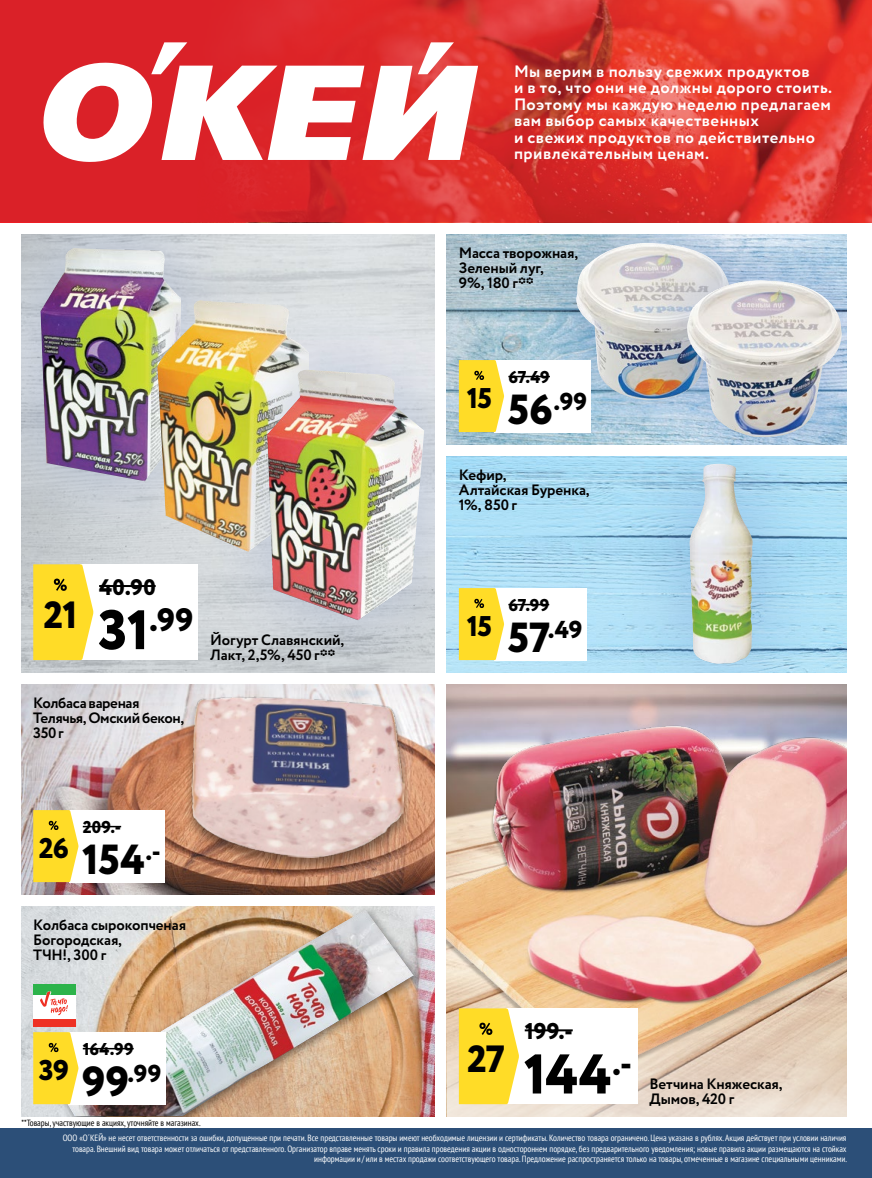
<style>
.page{position:relative;width:872px;height:1178px;background:#fff}
.page>*{position:absolute;margin:0;border:0;box-sizing:border-box;transform-origin:0 0}
.t1{font:800 55.8px "Circe";color:#000}
.t2{font:800 42px "Circe";color:#000}
.t3{font:800 37.95px "Circe";color:#000}
.t4{font:800 32.4px "Circe";color:#000}
.t5{font:800 28.5px "Circe";letter-spacing:-.025em;color:#000}
.t6{font:800 24.45px "Circe";color:#000}
.t7{font:800 22.8px "Circe";color:#000}
.t8{font:800 22.5px "Circe";color:#000}
.t9{font:800 17.1px "Circe";letter-spacing:.01em;color:#000}
.t10{font:700 16.5px/16.5px "Circe";letter-spacing:.03em;color:#fff}
.t11{font:700 15px/15px "Circe";letter-spacing:-.01em;color:#000}
.t12{font:condensed 9px/10.5px "PT Sans";color:#fff;text-align:right}
.t13{font:condensed 9px "PT Sans";color:#000}
.s1{font-size:42px}
.s2{font-size:55.5px}
</style>
<div class="page">
<img style="left:21px;top:684px;width:414px;height:210px">
<img style="left:21px;top:906px;width:414px;height:210px">
<img style="left:21px;top:234px;width:414px;height:438px">
<img style="left:447px;top:234px;width:60px;height:210px">
<img style="left:447px;top:456px;width:399px;height:216px">
<div style="left:619px;top:456px;width:204px;height:216px;background:#4262ae;opacity:.3"></div>
<img style="left:689px;top:464px;width:63px;height:201px">
<div style="left:507px;top:234px;width:292px;height:210px;background:#4262ae;opacity:.4"></div>
<img style="left:576px;top:243px;width:43px;height:157px">
<img style="left:447px;top:725px;width:399px;height:274px">
<div style="left:21px;top:234px;width:230px;height:314px;background:#4262ae;opacity:.25"></div>
<img style="left:40px;top:248px;width:141px;height:233px">
<img style="left:157px;top:300px;width:152px;height:252px">
<div style="left:197px;top:301px;width:238px;height:371px;background:#4262ae;opacity:.25"></div>
<img style="left:267px;top:370px;width:157px;height:250px">
<div style="left:55px;top:906px;width:369px;height:210px;background:#000;opacity:.43"></div>
<img style="left:60px;top:909px;width:354px;height:207px">
<svg style="left:447px;top:999px;width:399px;height:117px;background:#e4ccb5"></svg>
<div style="left:184px;top:695px;width:228px;height:178px;background:#000;opacity:.43"></div>
<img style="left:188px;top:694px;width:220px;height:168px">
<div style="left:619px;top:234px;width:227px;height:210px;background:#4262ae;opacity:.4"></div>
<img style="left:687px;top:280px;width:155px;height:157px">
<div style="left:0;top:1128px;width:872px;height:50px;background:#2c4f78"></div>
<div style="left:80px;top:564px;width:118px;height:96px;background:#fff"></div>
<hr style="left:99px;top:585px;width:57px;height:2px;background:#000">
<svg style="left:33px;top:564px;width:60px;height:96px;background:#fbdb3a"></svg>
<div style="left:494px;top:588px;width:92px;height:72px;background:#fff"></div>
<hr style="left:508px;top:604px;width:41px;height:1px;background:#000">
<svg style="left:459px;top:588px;width:45px;height:72px;background:#fbdc3a"></svg>
<div style="left:494px;top:360px;width:96px;height:72px;background:#fff"></div>
<hr style="left:508px;top:376px;width:42px;height:1px;background:#000">
<svg style="left:459px;top:360px;width:45px;height:72px;background:#fbdc3a"></svg>
<div style="left:69px;top:1032px;width:97px;height:72px;background:#fff"></div>
<hr style="left:83px;top:1048px;width:51px;height:1px;background:#000">
<svg style="left:33px;top:1032px;width:45px;height:72px;background:#fbdb39"></svg>
<div style="left:506px;top:1008px;width:131px;height:96px;background:#fff"></div>
<hr style="left:525px;top:1029px;width:48px;height:2px;background:#000">
<svg style="left:459px;top:1008px;width:60px;height:96px;background:#fbdc3a"></svg>
<div style="left:69px;top:810px;width:95px;height:72px;background:#fff"></div>
<hr style="left:83px;top:826px;width:38px;height:1px;background:#000">
<svg style="left:33px;top:810px;width:45px;height:72px;background:#fbdb39"></svg>
<div style="left:33px;top:984px;width:42px;height:42px;background:#fff"></div>
<div style="left:33px;top:984px;width:42px;height:11px;background:#2cb34a"></div>
<div style="left:33px;top:1019px;width:42px;height:7px;background:#ee3124"></div>
<svg style="left:40px;top:991px;width:28px;height:24px"></svg>
<img style="left:703px;top:0;width:169px;height:222px">
<svg style="left:0;top:0;width:703px;height:222px;background:#d92d2c"></svg>
<svg style="left:38px;top:42px;width:440px;height:121px"></svg>
<h3 class="t10" style="left:514px;top:64px;width:320px">Мы верим в пользу свежих продуктов<br>и в то, что они не должны дорого стоить.<br>Поэтому мы каждую неделю предлагаем вам выбор самых качественных<br>и свежих продуктов по действительно привлекательным ценам.</h3>
<h3 class="t11" style="left:459px;top:246px;width:121px">Масса творожная,<br>Зеленый луг,<br>9%, 180 г**</h3>
<h3 class="t5" style="left:467px;top:379px;width:27px">15</h3>
<h3 class="t9" style="left:508px;top:366px;width:43px">67.49</h3>
<h3 class="t6" style="left:508px;top:385px;width:81px"><span class="s1">56</span>.99</h3>
<h3 class="t11" style="left:459px;top:468px;width:132px">Кефир,<br>Алтайская Буренка,<br>1%, 850 г</h3>
<h3 class="t3" style="left:44px;top:589px;width:36px">21</h3>
<h3 class="t8" style="left:99px;top:572px;width:58px">40.90</h3>
<h3 class="t4" style="left:98px;top:598px;width:97px"><span class="s2">31</span>.99</h3>
<h3 class="t11" style="left:33px;top:696px;width:152px">Колбаса вареная<br>Телячья, Омский бекон,<br>350 г</h3>
<h3 class="t9" style="left:508px;top:594px;width:42px">67.99</h3>
<h3 class="t5" style="left:467px;top:607px;width:27px">15</h3>
<h3 class="t11" style="left:210px;top:633px;width:135px">Йогурт Славянский,<br>Лакт, 2,5%, 450 г**</h3>
<h3 class="t6" style="left:508px;top:613px;width:76px"><span class="s1">57</span>.49</h3>
<h3 class="t5" style="left:39px;top:829px;width:32px">26</h3>
<h3 class="t9" style="left:83px;top:816px;width:40px">209.-</h3>
<h2 class="t2" style="left:82px;top:831px;width:80px">154<sup>.-</sup></h2>
<h3 class="t11" style="left:33px;top:918px;width:154px">Колбаса сырокопченая<br>Богородская,<br>ТЧН!, 300 г</h3>
<h3 class="t5" style="left:39px;top:1051px;width:32px">39</h3>
<h3 class="t9" style="left:83px;top:1038px;width:52px">164.99</h3>
<h3 class="t6" style="left:82px;top:1057px;width:81px"><span class="s1">99</span>.99</h3>
<h3 class="t3" style="left:467px;top:1033px;width:40px">27</h3>
<h3 class="t7" style="left:525px;top:1016px;width:49px">199.-</h3>
<h1 class="t1" style="left:524px;top:1036px;width:110px">144<sup>.-</sup></h1>
<h3 class="t11" style="left:649px;top:1077px;width:135px">Ветчина Княжеская,<br>Дымов, 420 г</h3>
<p class="t13" style="left:21px;top:1117px;width:181px">**Товары, участвующие в акциях, уточняйте в магазинах.</p>
<p class="t12" style="left:63px;top:1132px;width:786px">ООО «О´КЕЙ» не несет ответственности за ошибки, допущенные при печати. Все представленные товары имеют необходимые лицензии и сертификаты. Количество товара ограничено. Цена указана в рублях. Акция действует при условии наличия товара. Внешний вид товара может отличаться от представленного. Организатор вправе менять сроки и правила проведения акции в одностороннем порядке, без предварительного уведомления; новые правила акции размещаются на стойках информации и / или в местах продажи соответствующего товара. Предложение распространяется только на товары, отмеченные в магазине специальными ценниками.</p>
</div>
